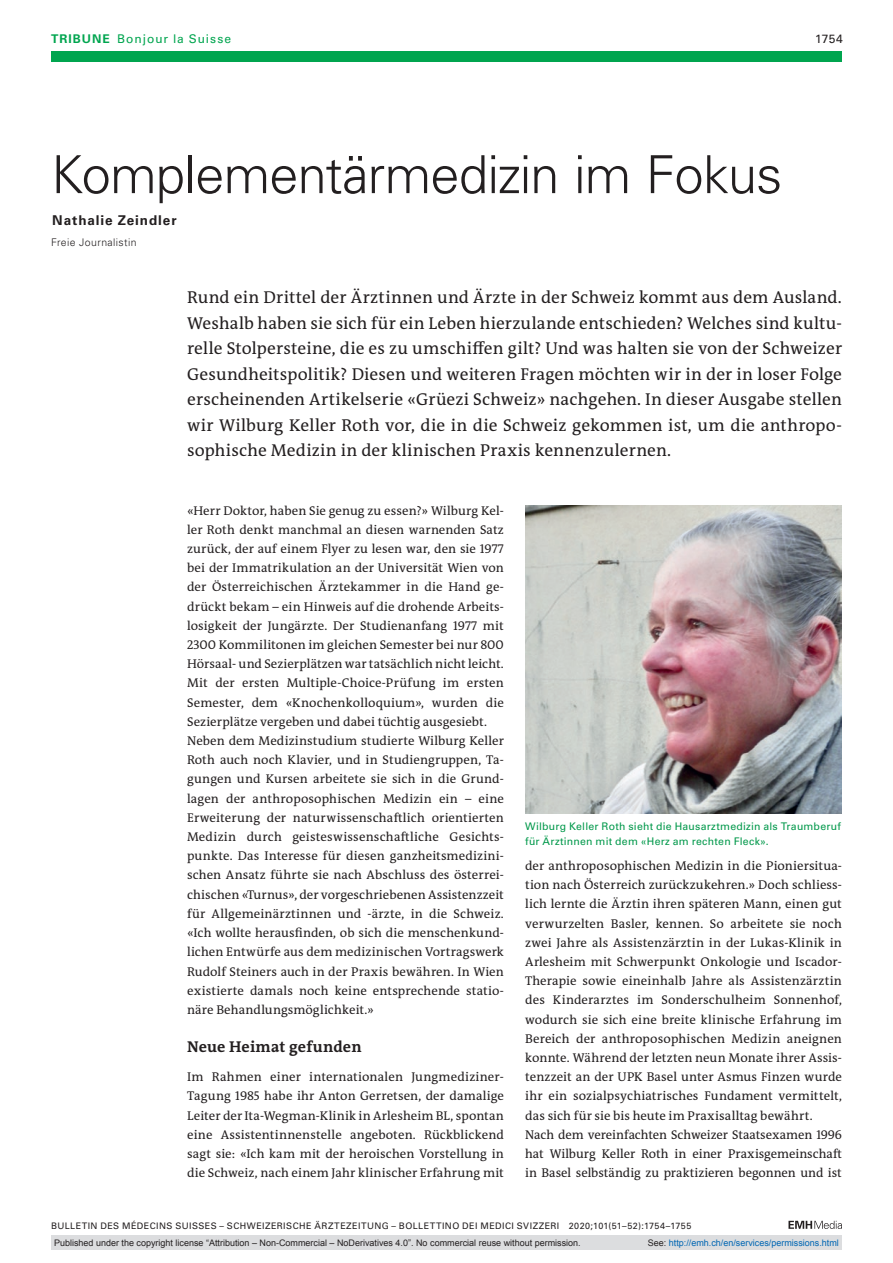
<style>
.page{position:relative;width:893px;height:1263px;background:#fff}
.page>*{position:absolute;margin:0;border:0;box-sizing:border-box;transform-origin:0 0}
.article-title{font:300 52.5px "Univers LT Std";letter-spacing:-.015em;color:#231f20}
.section-pl{font:17.25px/25.5px "The Antiqua B W5 Plain";letter-spacing:.01em;color:#231f20;text-align:justify}
.section-h1{font:700 15.75px "The Antiqua B W7";letter-spacing:.01em;color:#231f20}
.author-notes{font:700 13.5px "Univers LT Std";letter-spacing:.07em;color:#231f20}
.section-pn{font:12.75px/19.2px "The Antiqua B W5 Plain";letter-spacing:.005em;color:#231f20;text-align:justify}
.ressort{font:12px "Univers LT Std";letter-spacing:.075em;color:#00a54f}
.ressort-2{font:12px "Univers LT Std";color:#231f20}
.fig-caption{font:10.5px/15.8px "Univers LT Std";letter-spacing:.02em;color:#00984a}
.aff{font:300 10.5px "Univers LT Std";letter-spacing:.035em;color:#231f20}
.t1{font:9px "Arial";color:#231f20}
.fusszeile{font:9px "Univers LT Std";letter-spacing:.05em;color:#231f20}
.t2{font:9px "Arial";color:#0066b3}
.s1{font-weight:700}
.s2{color:#231f20}
</style>
<div class="page">
<svg style="left:788px;top:1221px;width:54px;height:8px"></svg>
<img style="left:525px;top:505px;width:317px;height:308px">
<div style="left:51px;top:51px;width:791px;height:11px;background:#00a54f"></div>
<div style="left:51px;top:1235px;width:791px;height:15px;background:#dcdddf"></div>
<p class="ressort" style="left:51px;top:31px;width:182px"><span class="s1">TRIBUNE</span> Bonjour la Suisse</p>
<p class="ressort-2" style="left:815px;top:31px;width:29px">1754</p>
<p class="article-title" style="left:51px;top:143px;width:733px">Komplementärmedizin im Fokus</p>
<p class="author-notes" style="left:52px;top:212px;width:126px">Nathalie Zeindler</p>
<p class="aff" style="left:51px;top:236px;width:87px">Freie Journalistin</p>
<p class="section-pl" style="left:187px;top:285px;width:656px">Rund ein Drittel der Ärztinnen und Ärzte in der Schweiz kommt aus dem Ausland.<br>Weshalb haben sie sich für ein Leben hierzulande entschieden? Welches sind kultu&shy;relle Stolpersteine, die es zu umschiffen gilt? Und was halten sie von der Schweizer Gesundheitspolitik? Diesen und weiteren Fragen möchten wir in der in loser Folge erscheinenden Artikelserie «Grüezi Schweiz» nachgehen. In dieser Ausgabe stellen wir Wilburg Keller Roth vor, die in die Schweiz gekommen ist, um die anthropo&shy;sophische Medizin in der klinischen Praxis kennenzulernen.</p>
<p class="section-pn" style="left:187px;top:501px;width:318px">«Herr Doktor, haben Sie genug zu essen?» Wilburg Kel&shy;ler Roth denkt manchmal an diesen warnenden Satz zurück, der auf einem Flyer zu lesen war, den sie 1977 bei der Immatrikulation an der Universität Wien von der Österreichischen Ärztekammer in die Hand ge&shy;drückt bekam – ein Hinweis auf die drohende Arbeits&shy;losigkeit der Jungärzte. Der Studienanfang 1977 mit 2300 Kommilitonen im gleichen Semester bei nur 800<br>Hörsaal- und Sezierplätzen war tatsächlich nicht leicht.<br>Mit der ersten Multiple-Choice-Prüfung im ersten Semester, dem «Knochenkolloquium», wurden die Sezierplätze vergeben und dabei tüchtig ausgesiebt.</p>
<p class="section-pn" style="left:187px;top:731px;width:318px">Neben dem Medizinstudium studierte Wilburg Keller Roth auch noch Klavier, und in Studiengruppen, Ta&shy;gungen und Kursen arbeitete sie sich in die Grund&shy;lagen der anthroposophischen Medizin ein – eine Erweiterung der naturwissenschaftlich orientierten Medizin durch geisteswissenschaftliche Gesichts&shy;punkte. Das Interesse für diesen ganzheitsmedizini&shy;schen Ansatz führte sie nach Abschluss des österrei&shy;chischen «Turnus», der vorgeschriebenen Assistenzzeit für Allgemeinärztinnen und -ärzte, in die Schweiz. «Ich wollte herausfinden, ob sich die menschenkund&shy;lichen Entwürfe aus dem medizinischen Vortragswerk Rudolf Steiners auch in der Praxis bewähren. In Wien existierte damals noch keine entsprechende statio&shy;näre Behandlungsmöglichkeit.»</p>
<p class="section-h1" style="left:187px;top:1037px;width:176px">Neue Heimat gefunden</p>
<p class="section-pn" style="left:187px;top:1067px;width:318px;text-align:left">Im Rahmen einer internationalen Jungmediziner-- Tagung 1985 habe ihr Anton Gerretsen, der damalige Leiter der Ita-Wegman-Klinik in Arlesheim BL, spontan eine Assistentinnenstelle angeboten. Rückblickend sagt sie: «Ich kam mit der heroischen Vorstellung in die Schweiz, nach einem Jahr klinischer Erfahrung mit</p>
<p class="fig-caption" style="left:525px;top:818px;width:317px">Wilburg Keller Roth sieht die Hausarztmedizin als Traumberuf für Ärztinnen mit dem «Herz am rechten Fleck».</p>
<p class="section-pn" style="left:525px;top:856px;width:318px">der anthroposophischen Medizin in die Pioniersitua&shy;tion nach Österreich zurückzukehren.» Doch schliess&shy;lich lernte die Ärztin ihren späteren Mann, einen gut verwurzelten Basler, kennen. So arbeitete sie noch zwei Jahre als Assistenzärztin in der Lukas-Klinik in Arlesheim mit Schwerpunkt Onkologie und Iscador-Therapie sowie eineinhalb Jahre als Assistenzärztin des Kinderarztes im Sonderschulheim Sonnenhof, wodurch sie sich eine breite klinische Erfahrung im Bereich der anthroposophischen Medizin aneignen konnte. Während der letzten neun Monate ihrer Assis&shy;tenzzeit an der UPK Basel unter Asmus Finzen wurde ihr ein sozialpsychiatrisches Fundament vermittelt, das sich für sie bis heute im Praxisalltag bewährt.</p>
<p class="section-pn" style="left:525px;top:1125px;width:318px">Nach dem vereinfachten Schweizer Staatsexamen 1996 hat Wilburg Keller Roth in einer Praxisgemeinschaft in Basel selbständig zu praktizieren begonnen und ist</p>
<p class="fusszeile" style="left:51px;top:1220px;width:642px">BULLETIN DES MÉDECINS SUISSES – SCHWEIZERISCHE ÄRZTEZEITUNG – BOLLETTINO DEI MEDICI SVIZZERI 2020;101(51–52):1754–1755</p>
<p class="t1" style="left:54px;top:1237px;width:528px">Published under the copyright license “Attribution – Non-Commercial – NoDerivatives 4.0”. No commercial reuse without permission.</p>
<p class="t2" style="left:648px;top:1237px;width:193px"><span class="s2">See:</span> http://emh.ch/en/services/permissions.html</p>
</div>
